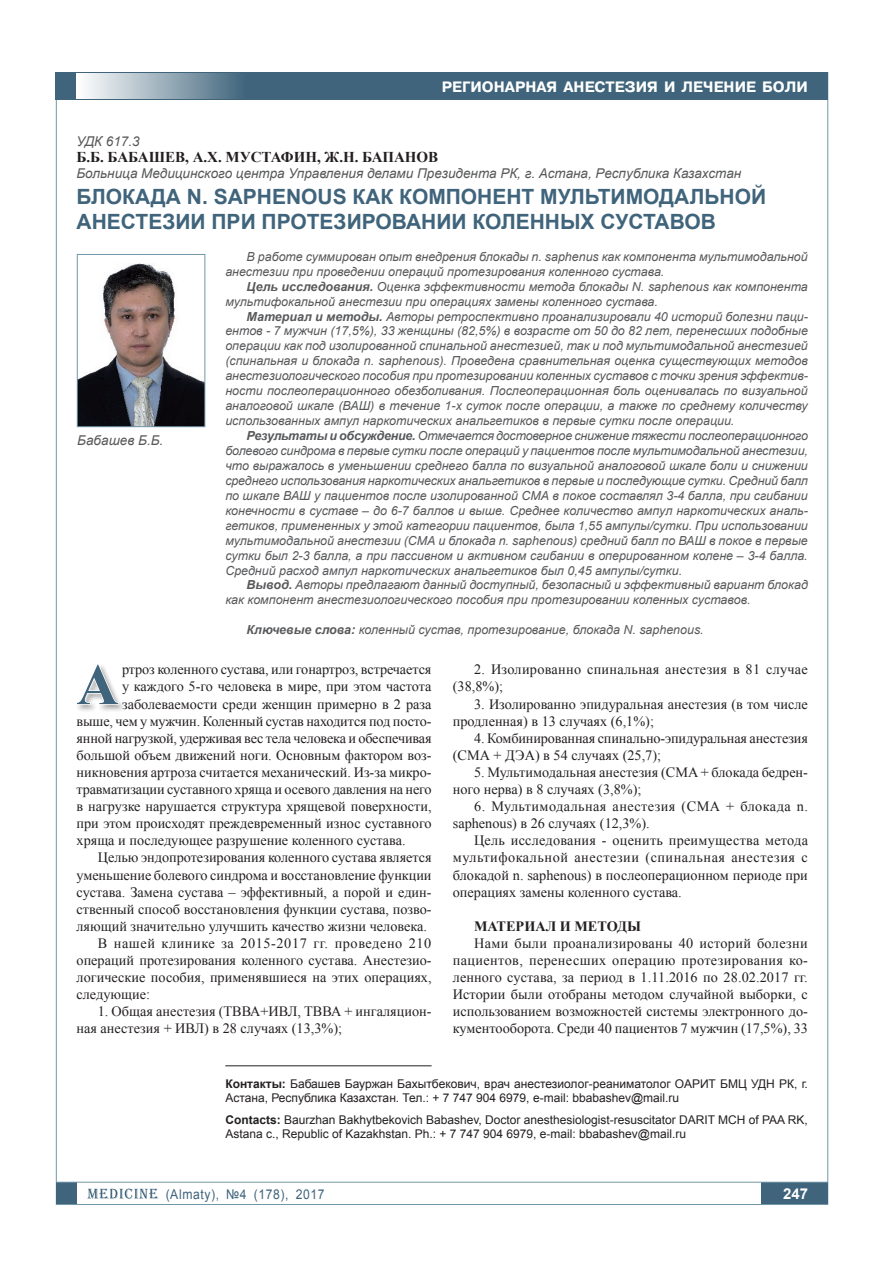
<style>
.page{position:relative;width:893px;height:1263px;background:#fff}
.page>*{position:absolute;margin:0;border:0;box-sizing:border-box;transform-origin:0 0}
.t1{font:700 58.5px "Times New Roman";color:#3f647b}
.t2{font:700 21px/25.2px "Arial";color:#3f647b}
.t3{font:700 15px "Times New Roman";color:#231f20}
.t4{font:700 15px "Pragmatica C";color:#fff}
.t5{font:700 15px "Arial";color:#fff}
.t6{font:14.25px/17.1px "Times New Roman";color:#231f20}
.t7{font:14.25px/17.1px "Times New Roman";letter-spacing:.03em;color:#231f20}
.t8{font:14.25px/17.1px "Times New Roman";letter-spacing:.02em;color:#231f20}
.t9{font:14.25px "Times New Roman";letter-spacing:.04em;color:#231f20}
.t10{font:700 14.25px "Times New Roman";color:#231f20}
.t11{font:italic 13.5px "Arial";color:#57585a}
.t12{font:13.5px "Arial";letter-spacing:.05em;color:#3f647b;scale:.9 1}
.t13{font:italic 12.45px/15px "Arial";color:#57585a}
.t14{font:12px/13.8px "Arial";color:#231f20}
.s1{font-weight:700}
</style>
<div class="page">
<div style="left:761px;top:1182px;width:67px;height:22px;background:#3f647b"></div>
<div style="left:56px;top:1182px;width:21px;height:22px;background:#3f647b"></div>
<svg style="left:87px;top:1188px;width:71px;height:11px"></svg>
<hr style="left:56px;top:1182px;width:772px;height:1px;background:#7197a8">
<div style="left:56px;top:72px;width:772px;height:28px;background:#3f647b"></div>
<div style="left:77px;top:73px;width:172px;height:26px;background:linear-gradient(to right,#feffff,#3e637a)"></div>
<hr style="left:225px;top:1065px;width:207px;height:1px;background:#231f20">
<svg style="left:81px;top:665px;width:39px;height:40px"></svg>
<img style="left:79px;top:263px;width:124px;height:162px">
<div style="left:77px;top:254px;width:128px;height:173px;border:1px solid #7197a8"></div>
<p class="t4" style="left:442px;top:78px;width:368px">регионарная анестезия и лечение боли</p>
<p class="t11" style="left:77px;top:132px;width:65px">УДК 617.3</p>
<p class="t3" style="left:77px;top:147px;width:43px">Б.Б. БАБА</p>
<p class="t3" style="left:149px;top:147px;width:291px">ШЕВ, А.Х. МУСТАФИН, Ж.Н. БАПАНОВ</p>
<p class="t11" style="left:77px;top:165px;width:666px">Больница Медицинского центра Управления делами Президента РК, г. Астана, Республика Казахстан</p>
<h2 class="t2" style="left:77px;top:184px;width:691px">БЛОКАДА N. SAPHENOUS КАК КОМПОНЕНТ МУЛЬТИМОДАЛЬНОЙ<br>АНЕСТЕЗИИ ПРИ ПРОТЕЗИРОВАНИИ КОЛЕННЫХ СУСТАВОВ</h2>
<p class="t13" style="left:225px;top:249px;width:584px;text-indent:21px">В работе суммирован опыт внедрения блокады n. saphenus как компонента мультимодальной анестезии при проведении операций протезирования коленного сустава.</p>
<p class="t13" style="left:225px;top:279px;width:584px;text-indent:21px"><span class="s1">Цель исследования.</span> Оценка эффективности метода блокады n. saphenous как компонента мультифокальной анестезии при операциях замены коленного сустава.</p>
<p class="t13" style="left:225px;top:309px;width:584px;text-align:justify;text-indent:21px"><span class="s1">Материал и методы.</span> Авторы ретроспективно проанализировали 40 историй болезни паци&shy;ентов - 7 мужчин (17,5%), 33 женщины (82,5%) в возрасте от 50 до 82 лет, перенесших подобные операции как под изолированной спинальной анестезией, так и под мультимодальной анестезией (спинальная и блокада n. saphenous). Проведена сравнительная оценка существующих методов анестезиологического пособия при протезировании коленных суставов с точки зрения эффектив&shy;ности послеоперационного обезболивания. Послеоперационная боль оценивалась по визуальной аналоговой шкале (ВАШ) в течение 1-х суток после операции, а также по среднему количеству использованных ампул наркотических анальгетиков в первые сутки после операции.</p>
<p class="t13" style="left:225px;top:428px;width:584px;text-align:justify;text-indent:21px"><span class="s1">Результаты и обсуждение.</span> Отмечается достоверное снижение тяжести послеоперационного болевого синдрома в первые сутки после операций у пациентов после мультимодальной анестезии, что выражалось в уменьшении среднего балла по визуальной аналоговой шкале боли и снижении среднего использования наркотических анальгетиков в первые и последующие сутки. Средний балл по шкале ВАШ у пациентов после изолированной СМА в покое составлял 3-4 балла, при сгибании конечности в суставе – до 6-7 баллов и выше. Среднее количество ампул наркотических аналь&shy;гетиков, примененных у этой категории пациентов, была 1,55 ампулы/сутки. При использовании мультимодальной анестезии (СМА и блокада n. saphenous) средний балл по ВАШ в покое в первые сутки был 2-3 балла, а при пассивном и активном сгибании в оперированном колене – 3-4 балла.<br>Средний расход ампул наркотических анальгетиков был 0,45 ампулы/сутки.</p>
<p class="t13" style="left:225px;top:578px;width:584px;text-indent:21px"><span class="s1">Вывод.</span> Авторы предлагают данный доступный, безопасный и эффективный вариант блокад как компонент анестезиологического пособия при протезировании коленных суставов.</p>
<p class="t13" style="left:247px;top:623px;width:459px"><span class="s1">Ключевые слова:</span> коленный сустав, протезирование, блокада n. saphenous.</p>
<h1 class="t1" style="left:77px;top:644px;width:43px">А</h1>
<p class="t11" style="left:77px;top:432px;width:87px">Бабашев Б.Б.</p>
<p class="t8" style="left:453px;top:661px;width:357px;text-indent:21px">2. Изолированно спинальная анестезия в 81 случае (38,8%);</p>
<p class="t6" style="left:453px;top:695px;width:357px;text-indent:21px">3. Изолированно эпидуральная анестезия (в том числе продленная) в 13 случаях (6,1%);</p>
<p class="t6" style="left:453px;top:729px;width:357px;text-indent:21px">4. Комбинированная спинально-эпидуральная анестезия (СМА + ДЭА) в 54 случаях (25,7);</p>
<p class="t6" style="left:453px;top:763px;width:357px;text-indent:21px">5. Мультимодальная анестезия (СМА + блокада бедрен&shy;ного нерва) в 8 случаях (3,8%);</p>
<p class="t7" style="left:453px;top:798px;width:357px;text-indent:21px">6. Мультимодальная анестезия (СМА + блокада n. saphenous) в 26 случаях (12,3%).</p>
<p class="t6" style="left:453px;top:832px;width:357px;text-align:justify;text-indent:21px">Цель исследования - оценить преимущества метода мультифокальной анестезии (спинальная анестезия с блокадой n. saphenous) в послеоперационном периоде при операциях замены коленного сустава.</p>
<p class="t10" style="left:474px;top:916px;width:168px">Мате риал и ме тоды</p>
<p class="t6" style="left:453px;top:934px;width:357px;text-align:justify;text-indent:21px">Нами были проанализированы 40 историй болезни пациентов, перенесших операцию протезирования ко&shy;ленного сустава, за период в 1.11.2016 по 28.02.2017 гг.<br>Истории были отобраны методом случайной выборки, с использованием возможностей системы электронного до&shy;кументооборота. Среди 40 пациентов 7 мужчин (17,5%), 33</p>
<p class="t6" style="left:122px;top:661px;width:311px">ртроз коленного сустава, или гонартроз, встречается</p>
<p class="t6" style="left:122px;top:678px;width:311px">у каждого 5-го человека в мире, при этом частота</p>
<p class="t6" style="left:122px;top:695px;width:311px">заболеваемости среди женщин примерно в 2 раза</p>
<p class="t6" style="left:77px;top:712px;width:356px">выше, чем у мужчин. Коленный сустав находится под посто-</p>
<p class="t6" style="left:77px;top:729px;width:357px">янной нагрузкой, удерживая вес тела человека и обеспечивая</p>
<p class="t6" style="left:77px;top:746px;width:357px">большой объем движений ноги. Основным фактором воз-</p>
<p class="t6" style="left:77px;top:763px;width:357px">никновения артроза считается механический. Из-за микро-</p>
<p class="t6" style="left:77px;top:780px;width:357px">травматизации суставного хряща и осевого давления на него</p>
<p class="t6" style="left:77px;top:798px;width:357px">в нагрузке нарушается структура хрящевой поверхности,</p>
<p class="t6" style="left:77px;top:815px;width:357px">при этом происходят преждевременный износ суставного</p>
<p class="t6" style="left:77px;top:832px;width:331px">хряща и последующее разрушение коленного сустава.</p>
<p class="t6" style="left:98px;top:849px;width:335px">Целью эндопротезирования коленного сустава является</p>
<p class="t6" style="left:77px;top:866px;width:357px">уменьшение болевого синдрома и восстановление функции</p>
<p class="t6" style="left:77px;top:883px;width:357px">сустава. Замена сустава – эффективный, а порой и един-</p>
<p class="t6" style="left:77px;top:900px;width:357px">ственный способ восстановления функции сустава, позво-</p>
<p class="t6" style="left:77px;top:917px;width:352px">ляющий значительно улучшить качество жизни человека.</p>
<p class="t9" style="left:98px;top:934px;width:335px">В нашей клинике за 2015-2017 гг. проведено 210</p>
<p class="t6" style="left:77px;top:951px;width:357px">операций протезирования коленного сустава. Анестезио-</p>
<p class="t6" style="left:77px;top:969px;width:357px">логические пособия, применявшиеся на этих операциях,</p>
<p class="t6" style="left:77px;top:986px;width:75px">следующие:</p>
<p class="t6" style="left:77px;top:1003px;width:357px;text-indent:21px">1. Общая анестезия (ТВВА+ИВЛ, ТВВА + ингаляцион&shy;ная анестезия + ИВЛ) в 28 случаях (13,3%);</p>
<p class="t14" style="left:225px;top:1077px;width:584px"><span class="s1">Контакты:</span> Бабашев Бауржан Бахытбекович, врач анестезиолог-реаниматолог ОАРИТ БМЦ УДН РК, г.<br>Астана, Республика Казахстан. Тел.: + 7 747 904 6979, e-mail: bbabashev@mail.ru</p>
<p class="t14" style="left:225px;top:1113px;width:584px"><span class="s1">Contacts:</span> Baurzhan Bakhytbekovich Babashev, Doctor anesthesiologist-resuscitator DARIT MCH of PAA RK,<br>Astana c., Republic of Kazakhstan. Ph.: + 7 747 904 6979, e-mail: bbabashev@mail.ru</p>
<p class="t12" style="left:166px;top:1185px;width:178px">(Almaty), №4 (178), 2017</p>
<p class="t5" style="left:783px;top:1183px;width:27px">247</p>
</div>
